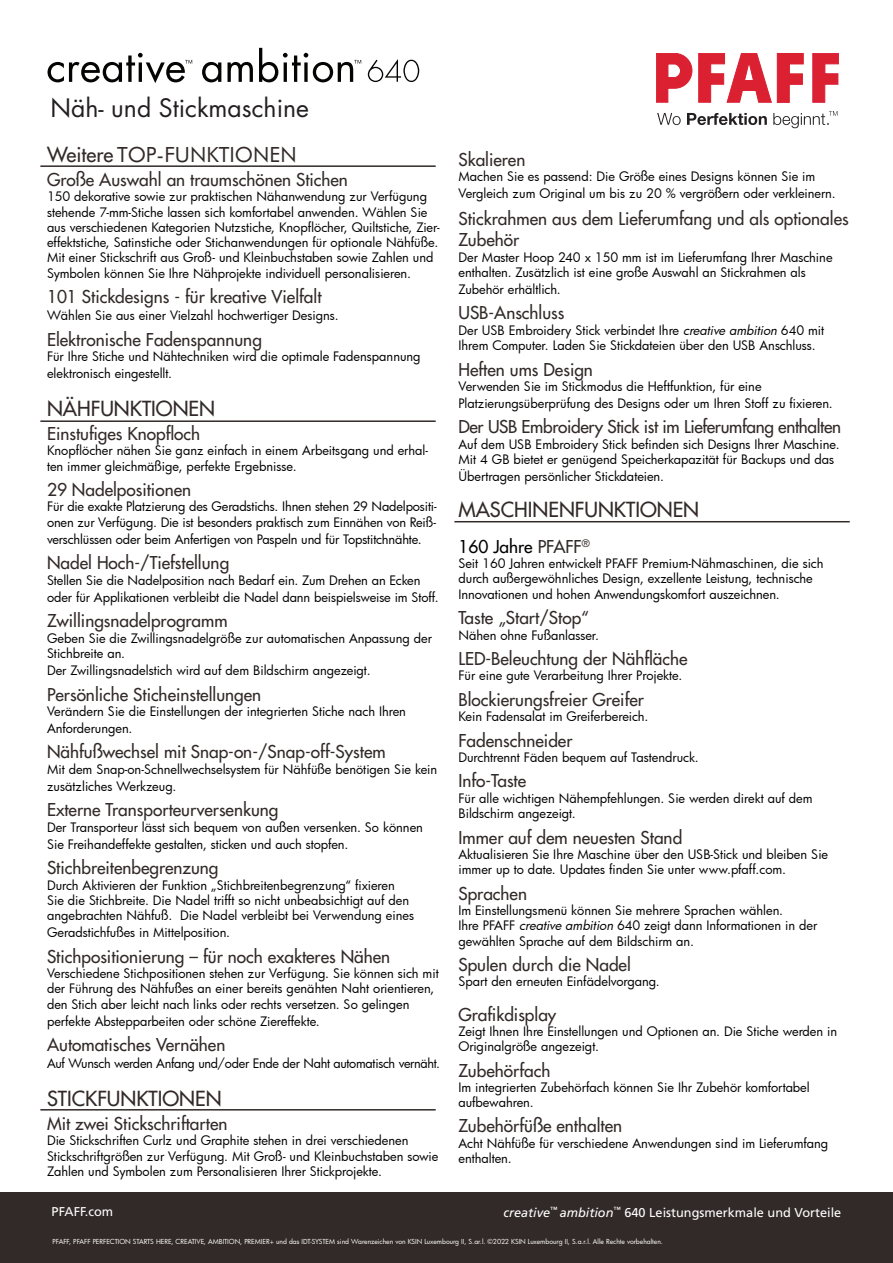
<style>
.page{position:relative;width:893px;height:1263px;background:#fff}
.page>*{position:absolute;margin:0;border:0;box-sizing:border-box;transform-origin:0 0}
.t1{font:24.75px "Futura Std";color:#231f20}
.t2{font:21px "Futura BT";color:#322a28}
.t3{font:500 20.25px "Futura Std";color:#322a28}
.t4{font:500 17.25px/21px "Futura Std";color:#322a28}
.t5{font:500 17.25px "Futura Std";letter-spacing:-.02em;color:#322a28}
.t6{font:500 17.25px "Futura Std";color:#000}
.t7{font:12.75px/15.3px "Futura";letter-spacing:-.005em;color:#000}
.t8{font:12.75px "Frutiger LT Std";color:#fff}
.t9{font:6.75px "Futura";color:#fff}
.s1{font-family:"Futura Std";font-weight:500;font-size:20.25px}
.s2{font-style:italic}
.s3{color:#322a28}
</style>
<div class="page">
<div style="left:0;top:1192px;width:893px;height:71px;background:#322a28"></div>
<hr style="left:40px;top:165px;width:396px;height:2px;background:#322a28">
<hr style="left:40px;top:420px;width:396px;height:2px;background:#322a28">
<hr style="left:40px;top:1109px;width:396px;height:1px;background:#322a28">
<hr style="left:454px;top:521px;width:396px;height:1px;background:#322a28">
<svg style="left:656px;top:53px;width:36px;height:49px"></svg>
<svg style="left:698px;top:53px;width:73px;height:49px"></svg>
<svg style="left:777px;top:53px;width:26px;height:50px"></svg>
<svg style="left:813px;top:53px;width:26px;height:49px"></svg>
<svg style="left:657px;top:111px;width:180px;height:17px"></svg>
<svg style="left:368px;top:59px;width:51px;height:23px"></svg>
<svg style="left:48px;top:53px;width:144px;height:30px"></svg>
<svg style="left:202px;top:62px;width:19px;height:20px"></svg>
<svg style="left:227px;top:62px;width:26px;height:20px"></svg>
<svg style="left:259px;top:48px;width:102px;height:34px"></svg>
<p class="t1" style="left:51px;top:92px;width:260px">Näh- und Stickmaschine</p>
<p class="t2" style="left:47px;top:142px;width:251px"><span class="s1">Weitere</span> TOP-FUNKTIONEN</p>
<p class="t4" style="left:47px;top:169px;width:302px">Große Auswahl an traumschönen Stichen</p>
<p class="t7" style="left:47px;top:189px;width:394px">150 dekorative sowie zur praktischen Nähanwendung zur Verfügung stehende 7-mm-Stiche lassen sich komfortabel anwenden. Wählen Sie aus verschiedenen Kategorien Nutzstiche, Knopflöcher, Quiltstiche, Zier&shy;effektstiche, Satinstiche oder Stichanwendungen für optionale Nähfüße.<br>Mit einer Stickschrift aus Groß- und Kleinbuchstaben sowie Zahlen und Symbolen können Sie Ihre Nähprojekte individuell personalisieren.</p>
<p class="t4" style="left:47px;top:286px;width:276px">101 Stickdesigns - für kreative Vielfalt</p>
<p class="t7" style="left:47px;top:308px;width:293px">Wählen Sie aus einer Vielzahl hochwertiger Designs.</p>
<p class="t4" style="left:47px;top:329px;width:216px">Elektronische Fadenspannung</p>
<p class="t7" style="left:47px;top:348px;width:375px;line-height:17.1px">Für Ihre Stiche und Nähtechniken wird die optimale Fadenspannung elektronisch eingestellt.</p>
<p class="t3" style="left:47px;top:396px;width:170px">NÄHFUNKTIONEN</p>
<p class="t4" style="left:47px;top:423px;width:155px">Einstufiges Knopfloch</p>
<p class="t7" style="left:47px;top:443px;width:382px">Knopflöcher nähen Sie ganz einfach in einem Arbeitsgang und erhal&shy;ten immer gleichmäßige, perfekte Ergebnisse.</p>
<p class="t4" style="left:47px;top:479px;width:146px">29 Nadelpositionen</p>
<p class="t7" style="left:47px;top:499px;width:391px">Für die exakte Platzierung des Geradstichs. Ihnen stehen 29 Nadelpositi&shy;onen zur Verfügung. Die ist besonders praktisch zum Einnähen von Reiß-</p>
<p class="t7" style="left:47px;top:531px;width:376px">verschlüssen oder beim Anfertigen von Paspeln und für Topstitchnähte.</p>
<p class="t4" style="left:47px;top:553px;width:184px">Nadel Hoch-/Tiefstellung</p>
<p class="t7" style="left:47px;top:571px;width:393px;line-height:17.1px">Stellen Sie die Nadelposition nach Bedarf ein. Zum Drehen an Ecken oder für Applikationen verbleibt die Nadel dann beispielsweise im Stoff.</p>
<p class="t4" style="left:47px;top:610px;width:182px">Zwillingsnadelprogramm</p>
<p class="t7" style="left:47px;top:630px;width:387px">Geben Sie die Zwillingsnadelgröße zur automatischen Anpassung der<br>Stichbreite an.</p>
<p class="t7" style="left:47px;top:662px;width:325px">Der Zwillingsnadelstich wird auf dem Bildschirm angezeigt.</p>
<p class="t4" style="left:47px;top:684px;width:216px">Persönliche Sticheinstellungen</p>
<p class="t7" style="left:47px;top:702px;width:360px;line-height:17.1px">Verändern Sie die Einstellungen der integrierten Stiche nach Ihren<br>Anforderungen.</p>
<p class="t4" style="left:47px;top:742px;width:340px">Nähfußwechsel mit Snap-on-/Snap-off-System</p>
<p class="t7" style="left:47px;top:760px;width:392px;line-height:17.1px">Mit dem Snap-on-Schnellwechselsystem für Nähfüße benötigen Sie kein zusätzliches Werkzeug.</p>
<p class="t4" style="left:47px;top:799px;width:233px">Externe Transporteurversenkung</p>
<p class="t7" style="left:47px;top:818px;width:377px;line-height:17.1px">Der Transporteur lässt sich bequem von außen versenken. So können<br>Sie Freihandeffekte gestalten, sticken und auch stopfen.</p>
<p class="t4" style="left:47px;top:857px;width:173px">Stichbreitenbegrenzung</p>
<p class="t7" style="left:47px;top:877px;width:369px">Durch Aktivieren der Funktion „Stichbreitenbegrenzung“ fixieren<br>Sie die Stichbreite. Die Nadel trifft so nicht unbeabsichtigt auf den angebrachten Nähfuß. Die Nadel verbleibt bei Verwendung eines</p>
<p class="t7" style="left:47px;top:925px;width:185px">Geradstichfußes in Mittelposition.</p>
<p class="t4" style="left:47px;top:946px;width:345px">Stichpositionierung – für noch exakteres Nähen</p>
<p class="t7" style="left:47px;top:965px;width:393px">Verschiedene Stichpositionen stehen zur Verfügung. Sie können sich mit der Führung des Nähfußes an einer bereits genähten Naht orientieren, den Stich aber leicht nach links oder rechts versetzen. So gelingen</p>
<p class="t7" style="left:47px;top:1013px;width:274px">perfekte Abstepparbeiten oder schöne Ziereffekte.</p>
<p class="t4" style="left:47px;top:1034px;width:180px">Automatisches Vernähen</p>
<p class="t7" style="left:47px;top:1056px;width:395px">Auf Wunsch werden Anfang und/oder Ende der Naht automatisch vernäht.</p>
<p class="t3" style="left:47px;top:1086px;width:176px">STICKFUNKTIONEN</p>
<p class="t4" style="left:47px;top:1113px;width:182px">Mit zwei Stickschriftarten</p>
<p class="t7" style="left:47px;top:1133px;width:393px">Die Stickschriften Curlz und Graphite stehen in drei verschiedenen<br>Stickschriftgrößen zur Verfügung. Mit Groß- und Kleinbuchstaben sowie<br>Zahlen und Symbolen zum Personalisieren Ihrer Stickprojekte.</p>
<p class="t4" style="left:458px;top:149px;width:68px">Skalieren</p>
<p class="t7" style="left:458px;top:168px;width:379px;line-height:17.1px">Machen Sie es passend: Die Größe eines Designs können Sie im<br>Vergleich zum Original um bis zu 20 % vergrößern oder verkleinern.</p>
<p class="t4" style="left:458px;top:208px;width:392px">Stickrahmen aus dem Lieferumfang und als optionales<br>Zubehör</p>
<p class="t7" style="left:458px;top:249px;width:376px">Der Master Hoop 240 x 150 mm ist im Lieferumfang Ihrer Maschine enthalten. Zusätzlich ist eine große Auswahl an Stickrahmen als</p>
<p class="t7" style="left:458px;top:281px;width:104px">Zubehör erhältlich.</p>
<p class="t4" style="left:458px;top:303px;width:108px">USB-Anschluss</p>
<p class="t7" style="left:458px;top:322px;width:367px">Der USB Embroidery Stick verbindet Ihre <span class="s2">creative ambition</span> 640 mit<br>Ihrem Computer. Laden Sie Stickdateien über den USB Anschluss.</p>
<p class="t4" style="left:458px;top:359px;width:136px">Heften ums Design</p>
<p class="t7" style="left:458px;top:377px;width:376px;line-height:17.1px">Verwenden Sie im Stickmodus die Heftfunktion, für eine<br>Platzierungsüberprüfung des Designs oder um Ihren Stoff zu fixieren.</p>
<p class="t5" style="left:458px;top:416px;width:384px">Der USB Embroidery Stick ist im Lieferumfang enthalten</p>
<p class="t7" style="left:458px;top:436px;width:383px">Auf dem USB Embroidery Stick befinden sich Designs Ihrer Maschine.<br>Mit 4 GB bietet er genügend Speicherkapazität für Backups und das</p>
<p class="t7" style="left:458px;top:468px;width:207px">Übertragen persönlicher Stickdateien.</p>
<p class="t3" style="left:458px;top:497px;width:242px">MASCHINENFUNKTIONEN</p>
<p class="t6" style="left:458px;top:536px;width:133px">160 Jahre <span class="s3">PFAFF</span><sup>®</sup></p>
<p class="t7" style="left:458px;top:555px;width:367px">Seit 160 Jahren entwickelt PFAFF Premium-Nähmaschinen, die sich durch außergewöhnliches Design, exzellente Leistung, technische<br>Innovationen und hohen Anwendungskomfort auszeichnen.</p>
<p class="t4" style="left:458px;top:607px;width:132px">Taste „Start/Stop“</p>
<p class="t7" style="left:458px;top:627px;width:142px">Nähen ohne Fußanlasser.</p>
<p class="t4" style="left:458px;top:648px;width:231px">LED-Beleuchtung der Nähfläche</p>
<p class="t7" style="left:458px;top:668px;width:225px">Für eine gute Verarbeitung Ihrer Projekte.</p>
<p class="t4" style="left:458px;top:689px;width:187px">Blockierungsfreier Greifer</p>
<p class="t7" style="left:458px;top:708px;width:191px">Kein Fadensalat im Greiferbereich.</p>
<p class="t4" style="left:458px;top:730px;width:115px">Fadenschneider</p>
<p class="t7" style="left:458px;top:749px;width:242px">Durchtrennt Fäden bequem auf Tastendruck.</p>
<p class="t4" style="left:458px;top:771px;width:69px">Info-Taste</p>
<p class="t7" style="left:458px;top:790px;width:356px">Für alle wichtigen Nähempfehlungen. Sie werden direkt auf dem<br>Bildschirm angezeigt.</p>
<p class="t4" style="left:458px;top:827px;width:225px">Immer auf dem neuesten Stand</p>
<p class="t7" style="left:458px;top:846px;width:371px">Aktualisieren Sie Ihre Maschine über den USB-Stick und bleiben Sie immer up to date. Updates finden Sie unter www.pfaff.com.</p>
<p class="t4" style="left:458px;top:883px;width:70px">Sprachen</p>
<p class="t7" style="left:458px;top:902px;width:360px">Im Einstellungsmenü können Sie mehrere Sprachen wählen.<br>Ihre PFAFF <span class="s2">creative ambition</span> 640 zeigt dann Informationen in der gewählten Sprache auf dem Bildschirm an.</p>
<p class="t4" style="left:458px;top:954px;width:174px">Spulen durch die Nadel</p>
<p class="t7" style="left:458px;top:974px;width:203px">Spart den erneuten Einfädelvorgang.</p>
<p class="t4" style="left:458px;top:1004px;width:99px">Grafikdisplay</p>
<p class="t7" style="left:458px;top:1023px;width:380px">Zeigt Ihnen Ihre Einstellungen und Optionen an. Die Stiche werden in<br>Originalgröße angezeigt.</p>
<p class="t4" style="left:458px;top:1060px;width:94px">Zubehörfach</p>
<p class="t7" style="left:458px;top:1079px;width:353px">Im integrierten Zubehörfach können Sie Ihr Zubehör komfortabel aufbewahren.</p>
<p class="t4" style="left:458px;top:1115px;width:165px">Zubehörfüße enthalten</p>
<p class="t7" style="left:458px;top:1135px;width:371px">Acht Nähfüße für verschiedene Anwendungen sind im Lieferumfang enthalten.</p>
<p class="t8" style="left:52px;top:1204px;width:63px">PFAFF.com</p>
<p class="t8" style="left:503px;top:1205px;width:339px"><span class="s2">creative</span><sup>™</sup> <span class="s2">ambition</span><sup>™</sup> 640 Leistungsmerkmale und Vorteile</p>
<p class="t9" style="left:53px;top:1236px;width:612px">PFAFF, PFAFF PERFECTION STARTS HERE, CREATIVE, AMBITION, PREMIER+ und das IDT-SYSTEM sind Warenzeichen von KSIN Luxembourg II, S.ar.l. ©2022 KSIN Luxembourg II, S.a.r.l. Alle Rechte vorbehalten.</p>
</div>
